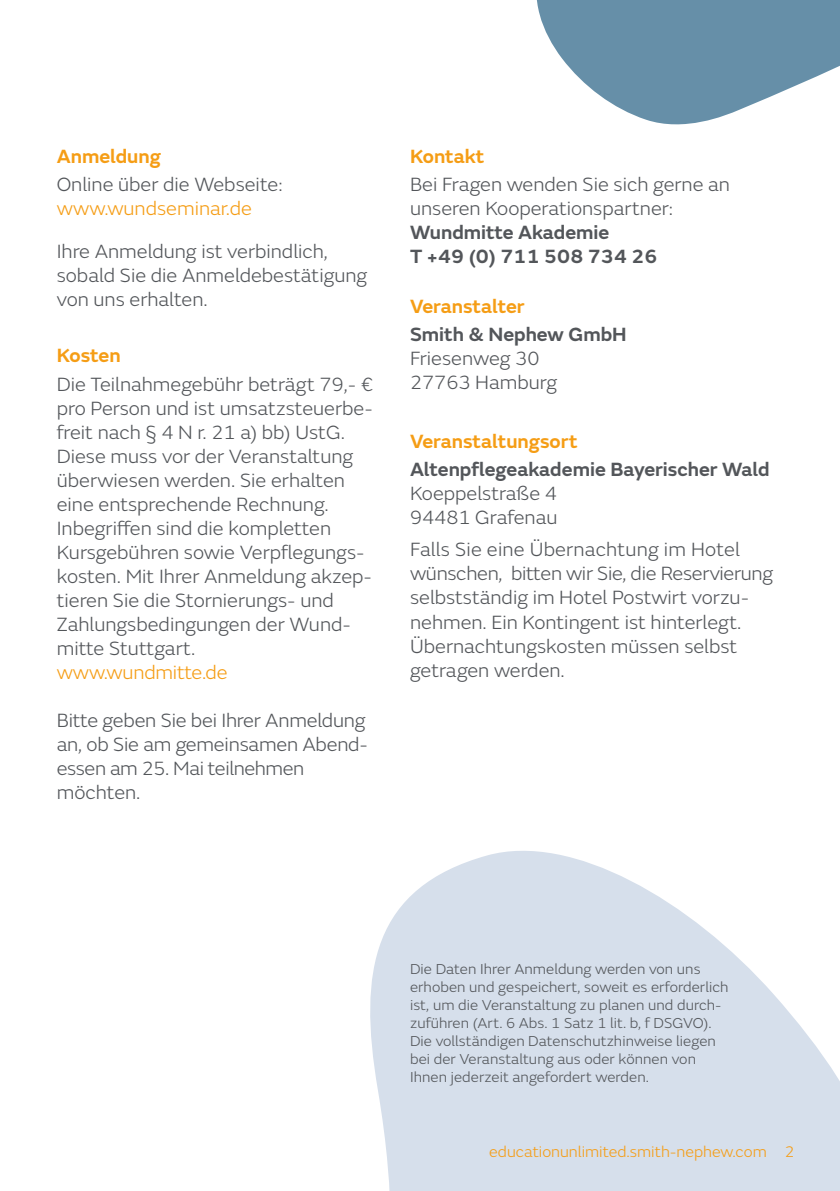
<style>
.page{position:relative;width:840px;height:1191px;background:#fff}
.page>*{position:absolute;margin:0;border:0;box-sizing:border-box;transform-origin:0 0}
.t1{font:300 20px/24px "SN Emeric";color:#53565a}
.t2{font:600 20px/24px "SN Emeric";color:#53565a}
.t3{font:600 20px "SN Emeric";color:#f59d15}
.t4{font:300 20px "SN Emeric";color:#f59d15}
.t5{font:300 16px "SN Emeric";color:#f59d15}
.t6{font:300 15px/18px "SN Emeric";letter-spacing:.005em;color:#53565a}
</style>
<div class="page">
<svg style="left:370px;top:851px;width:469px;height:340px;fill:#d6dfeb"></svg>
<svg style="left:536px;top:0;width:303px;height:125px;fill:#668fa8"></svg>
<p class="t3" style="left:57px;top:143px;width:106px">Anmeldung</p>
<p class="t1" style="left:57px;top:172px;width:227px">Online über die Webseite:</p>
<p class="t4" style="left:57px;top:196px;width:196px">www.wundseminar.de</p>
<p class="t1" style="left:57px;top:239px;width:312px">Ihre Anmeldung ist verbindlich, sobald Sie die Anmeldebestätigung von uns erhalten.</p>
<p class="t3" style="left:57px;top:343px;width:65px">Kosten</p>
<p class="t1" style="left:57px;top:372px;width:318px">Die Teilnahmegebühr beträgt 79,- € pro Person und ist umsatzsteuerbe&shy;freit nach § 4 N r. 21 a) bb) UstG.<br>Diese muss vor der Veranstaltung überwiesen werden. Sie erhalten eine entsprechende Rechnung.<br>Inbegriffen sind die kompletten<br>Kursgebühren sowie Verpflegungs&shy;kosten. Mit Ihrer Anmeldung akzep&shy;tieren Sie die Stornierungs- und<br>Zahlungsbedingungen der Wund&shy;mitte Stuttgart.</p>
<p class="t4" style="left:57px;top:660px;width:172px">www.wundmitte.de</p>
<p class="t1" style="left:57px;top:708px;width:312px">Bitte geben Sie bei Ihrer Anmeldung an, ob Sie am gemeinsamen Abend&shy;essen am 25. Mai teilnehmen möchten.</p>
<p class="t3" style="left:410px;top:143px;width:76px">Kontakt</p>
<p class="t1" style="left:410px;top:172px;width:321px">Bei Fragen wenden Sie sich gerne an unseren Kooperationspartner:</p>
<p class="t2" style="left:410px;top:220px;width:249px">Wundmitte Akademie<br>T +49 (0) 711 508 734 26</p>
<p class="t3" style="left:410px;top:293px;width:116px">Veranstalter</p>
<p class="t2" style="left:410px;top:322px;width:218px">Smith &amp; Nephew GmbH</p>
<p class="t1" style="left:410px;top:346px;width:148px">Friesenweg 30<br>27763 Hamburg</p>
<p class="t3" style="left:410px;top:428px;width:169px">Veranstaltungsort</p>
<p class="t2" style="left:410px;top:457px;width:361px">Altenpflegeakademie Bayerischer Wald</p>
<p class="t1" style="left:410px;top:481px;width:149px">Koeppelstraße 4<br>94481 Grafenau</p>
<p class="t1" style="left:410px;top:537px;width:364px">Falls Sie eine Übernachtung im Hotel wünschen, bitten wir Sie, die Reservierung selbstständig im Hotel Postwirt vorzu&shy;nehmen. Ein Kontingent ist hinterlegt.<br>Übernachtungskosten müssen selbst getragen werden.</p>
<p class="t6" style="left:410px;top:959px;width:320px">Die Daten Ihrer Anmeldung werden von uns erhoben und gespeichert, soweit es erforderlich ist, um die Veranstaltung zu planen und durch&shy;zuführen (Art. 6 Abs. 1 Satz 1 lit. b, f DSGVO).<br>Die vollständigen Datenschutzhinweise liegen bei der Veranstaltung aus oder können von Ihnen jederzeit angefordert werden.</p>
<p class="t5" style="left:489px;top:1142px;width:307px">educationunlimited.smith-nephew.com 2</p>
</div>
